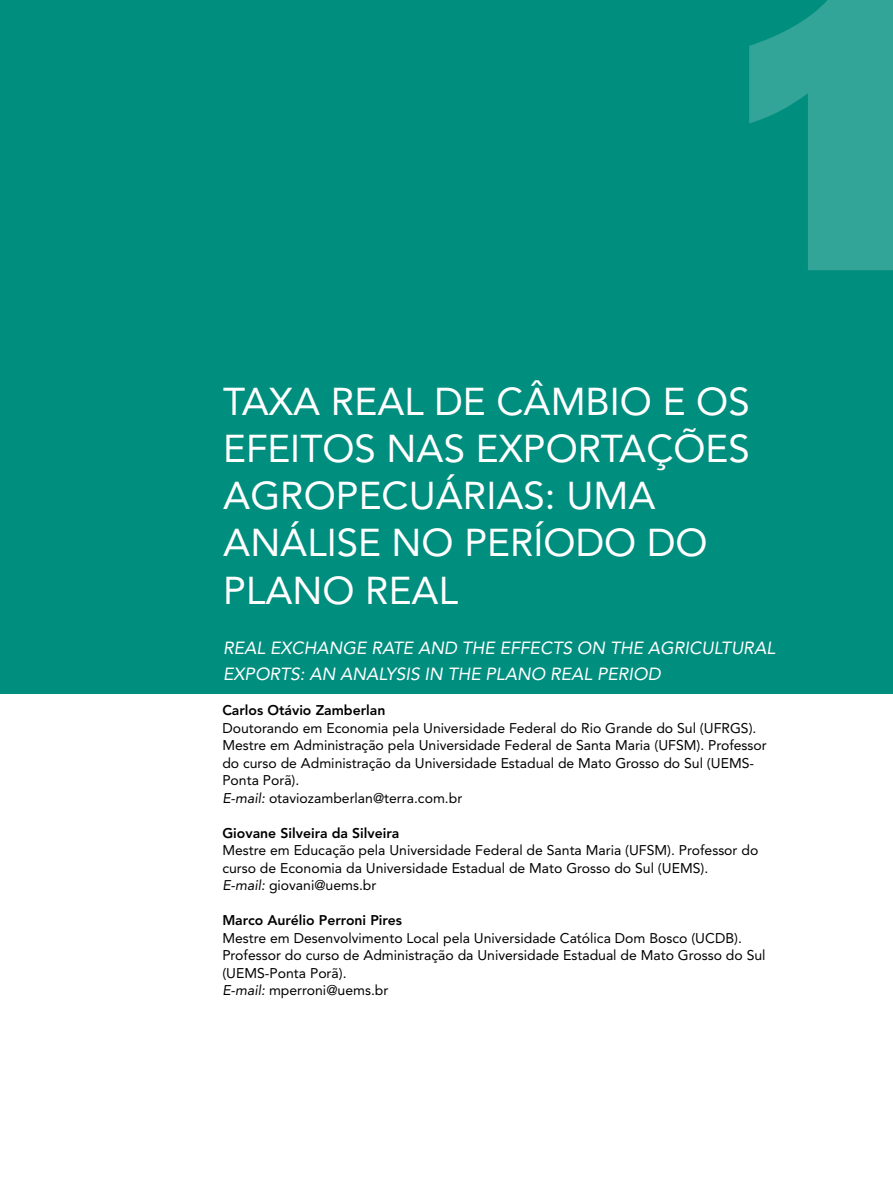
<style>
.page{position:relative;width:893px;height:1191px;background:#fff}
.page>*{position:absolute;margin:0;border:0;box-sizing:border-box;transform-origin:0 0}
.t1{font:38.5px/47.2px "Avenir LT Std";color:#fff}
.t2{font:italic 17.5px/26.2px "Avenir LT Std";color:#fff}
.t3{font:14px/17.5px "Avenir LT Std";color:#000}
.t4{font:800 14px "Avenir LT Std";color:#000}
.s1{font-style:italic}
</style>
<div class="page">
<div style="left:0;top:0;width:893px;height:694px;background:#008e7f"></div>
<svg style="left:749px;top:0;width:144px;height:270px"></svg>
<h1 class="t1" style="left:223px;top:378px;width:528px">TAXA REAL DE CÂMBIO E OS<br>EFEITOS NAS EXPORTAÇÕES<br>AGROPECUÁRIAS: UMA<br>ANÁLISE NO PERÍODO DO<br>PLANO REAL</h1>
<p class="t2" style="left:223px;top:635px;width:318px">REAL EXCHANGE RATE AND THE EFFECTS</p>
<p class="t2" style="left:223px;top:635px;width:552px;text-indent:354px">ON THE AGRICULTURAL<br>EXPORTS: AN ANALYSIS IN THE PLANO REAL PERIOD</p>
<p class="t4" style="left:222px;top:702px;width:165px">Carlos Otávio Zamberlan</p>
<p class="t3" style="left:222px;top:719px;width:546px">Doutorando em Economia pela Universidade Federal do Rio Grande do Sul (UFRGS).<br>Mestre em Administração pela Universidade Federal de Santa Maria (UFSM). Professor do curso de Administração da Universidade Estadual de Mato Grosso do Sul (UEMS-Ponta Porã).<br><span class="s1">E-mail:</span> otaviozamberlan@terra.com.br</p>
<p class="t4" style="left:222px;top:824px;width:179px">Giovane Silveira da Silveira</p>
<p class="t3" style="left:222px;top:841px;width:537px">Mestre em Educação pela Universidade Federal de Santa Maria (UFSM). Professor do curso de Economia da Universidade Estadual de Mato Grosso do Sul (UEMS).<br><span class="s1">E-mail:</span> giovani@uems.br</p>
<p class="t4" style="left:222px;top:912px;width:181px">Marco Aurélio Perroni Pires</p>
<p class="t3" style="left:222px;top:929px;width:545px">Mestre em Desenvolvimento Local pela Universidade Católica Dom Bosco (UCDB).<br>Professor do curso de Administração da Universidade Estadual de Mato Grosso do Sul (UEMS-Ponta Porã).<br><span class="s1">E-mail:</span> mperroni@uems.br</p>
</div>
